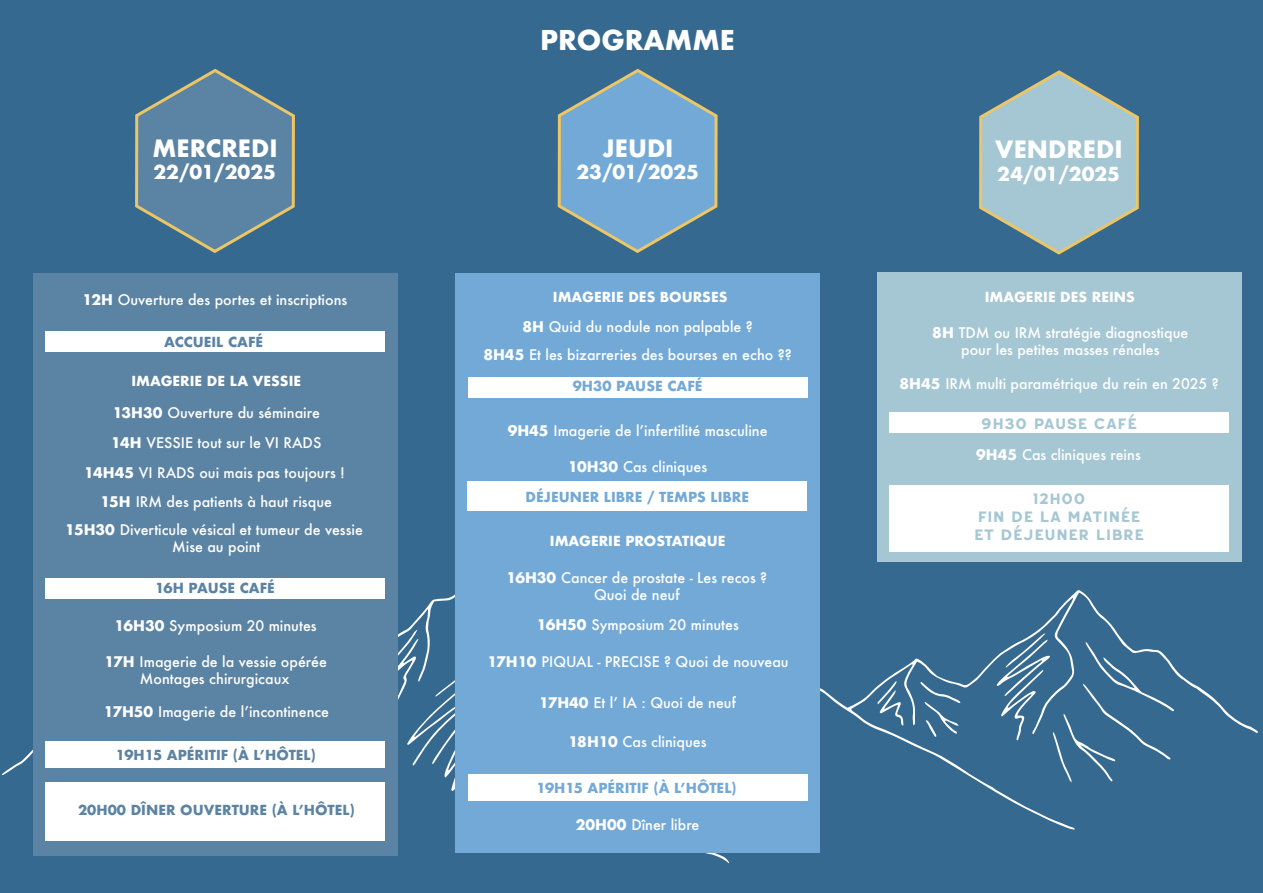
<style>
.page{position:relative;width:1263px;height:893px;background:#36698f}
.page>*{position:absolute;margin:0;border:0;box-sizing:border-box;transform-origin:0 0}
.t1{font:700 26.55px "Futura";color:#fff}
.t2{font:700 23.25px "Futura";color:#fff}
.t3{font:700 18.75px "Futura";color:#fff}
.t4{font:15px/18px "Retrokia Caps";color:#a5c7d4;text-align:center}
.t5{font:500 14.25px/17.1px "Futura";color:#fff;text-align:center}
.t6{font:700 13.5px "Futura";color:#5b83a3}
.t7{font:700 13.5px "Futura";color:#fff}
.t8{font:700 13.5px "Futura";color:#72a9d7}
.s1{font-weight:700}
</style>
<div class="page">
<svg style="left:135px;top:68px;width:160px;height:185px"></svg>
<svg style="left:2px;top:483px;width:1256px;height:347px"></svg>
<svg style="left:996px;top:633px;width:178px;height:150px"></svg>
<svg style="left:392px;top:502px;width:387px;height:361px"></svg>
<svg style="left:877px;top:681px;width:26px;height:44px"></svg>
<svg style="left:920px;top:682px;width:40px;height:55px"></svg>
<svg style="left:557px;top:68px;width:161px;height:185px"></svg>
<svg style="left:979px;top:70px;width:160px;height:185px"></svg>
<div style="left:455px;top:273px;width:365px;height:579px;background:#72a9d7"></div>
<div style="left:33px;top:273px;width:364px;height:582px;background:#5b83a3"></div>
<div style="left:45px;top:332px;width:340px;height:20px;background:#fff"></div>
<div style="left:45px;top:578px;width:340px;height:20px;background:#fff"></div>
<div style="left:45px;top:782px;width:340px;height:59px;background:#fff"></div>
<div style="left:468px;top:378px;width:339px;height:20px;background:#fff"></div>
<div style="left:468px;top:482px;width:339px;height:29px;background:#fff"></div>
<div style="left:468px;top:774px;width:339px;height:27px;background:#fff"></div>
<div style="left:45px;top:741px;width:340px;height:27px;background:#fff"></div>
<div style="left:877px;top:273px;width:364px;height:289px;background:#a5c7d4"></div>
<div style="left:889px;top:485px;width:339px;height:67px;background:#fff"></div>
<div style="left:889px;top:412px;width:339px;height:20px;background:#fff"></div>
<h2 class="t2" style="left:152px;top:131px;width:127px">MERCREDI</h2>
<h3 class="t3" style="left:153px;top:158px;width:124px">22/01/2025</h3>
<p class="t5" style="left:83px;top:291px;width:266px"><span class="s1">12H</span> Ouverture des portes et inscriptions</p>
<p class="t6" style="left:164px;top:332px;width:100px">ACCUEIL CAFÉ</p>
<p class="t7" style="left:131px;top:371px;width:171px">IMAGERIE DE LA VESSIE</p>
<p class="t5" style="left:84px;top:397px;width:262px;line-height:29.8px"><span class="s1">13H30</span> Ouverture du séminaire<br><span class="s1">14H</span> VESSIE tout sur le VI RADS<br><span class="s1">14H45</span> VI RADS oui mais pas toujours !<br><span class="s1">15H</span> IRM des patients à haut risque</p>
<p class="t5" style="left:65px;top:521px;width:299px"><span class="s1">15H30</span> Diverticule vésical et tumeur de vessie<br>Mise au point</p>
<p class="t6" style="left:155px;top:578px;width:121px">16H PAUSE CAFÉ</p>
<p class="t5" style="left:115px;top:617px;width:204px"><span class="s1">16H30</span> Symposium 20 minutes</p>
<p class="t5" style="left:105px;top:652px;width:224px"><span class="s1">17H</span> Imagerie de la vessie opérée<br>Montages chirurgicaux</p>
<p class="t5" style="left:104px;top:703px;width:227px"><span class="s1">17H50</span> Imagerie de lʼincontinence</p>
<p class="t6" style="left:116px;top:745px;width:202px">19H15 APÉRITIF (À L’HÔTEL)</p>
<p class="t6" style="left:78px;top:800px;width:278px">20H00 DÎNER OUVERTURE (À L’HÔTEL)</p>
<h1 class="t1" style="left:540px;top:21px;width:196px">PROGRAMME</h1>
<h2 class="t2" style="left:602px;top:131px;width:73px">JEUDI</h2>
<h3 class="t3" style="left:576px;top:158px;width:124px">23/01/2025</h3>
<p class="t7" style="left:553px;top:288px;width:176px">IMAGERIE DES BOURSES</p>
<p class="t5" style="left:483px;top:312px;width:310px;line-height:28.3px"><span class="s1">8H</span> Quid du nodule non palpable ?<br><span class="s1">8H45</span> Et les bizarreries des bourses en echo ??</p>
<p class="t8" style="left:573px;top:376px;width:131px">9H30 PAUSE CAFÉ</p>
<p class="t5" style="left:508px;top:422px;width:261px"><span class="s1">9H45</span> Imagerie de lʼinfertilité masculine</p>
<p class="t5" style="left:568px;top:458px;width:140px"><span class="s1">10H30</span> Cas cliniques</p>
<p class="t8" style="left:526px;top:487px;width:225px">DÉJEUNER LIBRE / TEMPS LIBRE</p>
<p class="t7" style="left:550px;top:531px;width:177px">IMAGERIE PROSTATIQUE</p>
<p class="t5" style="left:506px;top:569px;width:262px"><span class="s1">16H30</span> Cancer de prostate - Les recos ?<br>Quoi de neuf</p>
<p class="t5" style="left:537px;top:616px;width:204px"><span class="s1">16H50</span> Symposium 20 minutes</p>
<p class="t5" style="left:488px;top:653px;width:303px"><span class="s1">17H10</span> PIQUAL - PRECISE ? Quoi de nouveau</p>
<p class="t5" style="left:539px;top:694px;width:198px"><span class="s1">17H40</span> Et lʼ IA : Quoi de neuf</p>
<p class="t5" style="left:568px;top:733px;width:140px"><span class="s1">18H10</span> Cas cliniques</p>
<p class="t8" style="left:537px;top:779px;width:202px">19H15 APÉRITIF (À L’HÔTEL)</p>
<p class="t5" style="left:576px;top:816px;width:125px"><span class="s1">20H00</span> Dîner libre</p>
<h2 class="t2" style="left:995px;top:133px;width:129px">VENDREDI</h2>
<h3 class="t3" style="left:997px;top:160px;width:124px">24/01/2025</h3>
<p class="t7" style="left:985px;top:288px;width:152px">IMAGERIE DES REINS</p>
<p class="t5" style="left:932px;top:324px;width:258px"><span class="s1">8H</span> TDM ou IRM stratégie diagnostique pour les petites masses rénales</p>
<p class="t5" style="left:899px;top:374px;width:321px"><span class="s1">8H45</span> IRM multi paramétrique du rein en 2025 ?</p>
<p class="t4" style="left:981px;top:414px;width:158px">9H30 PAUSE CAFÉ</p>
<p class="t5" style="left:976px;top:446px;width:166px"><span class="s1">9H45</span> Cas cliniques reins</p>
<p class="t4" style="left:974px;top:490px;width:172px">12H00<br>FIN DE LA MATINÉE<br>ET DÉJEUNER LIBRE</p>
</div>
